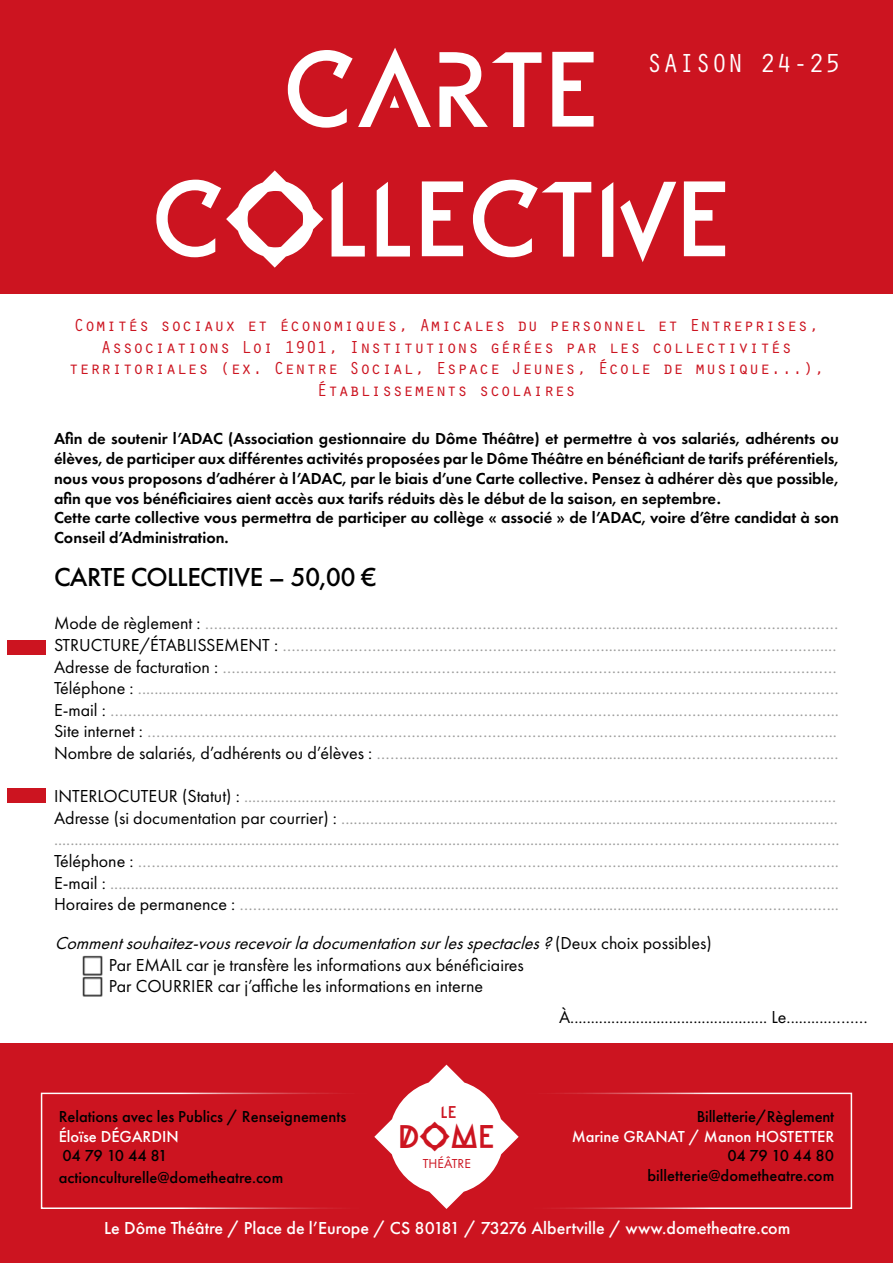
<style>
.page{position:relative;width:893px;height:1263px;background:#fff}
.page>*{position:absolute;margin:0;border:0;box-sizing:border-box;transform-origin:0 0}
.t1{font:108px/129.6px "Dome";color:#fff;text-align:center}
.t2{font:33px "Dome";color:#cc1420}
.t3{font:500 27px "Futura PT";letter-spacing:-.02em;color:#000}
.t4{font:27px "Orator Std";color:#fff}
.t5{font:18px/21.6px "Futura PT";color:#9d9d9c}
.t6{font:18px/21.6px "Futura PT";color:#000}
.t7{font:18px/21.6px "Orator Std";color:#cc1420;text-align:center}
.t8{font:500 18px "Futura PT";color:#fff}
.t9{font:17.1px "Dome";color:#cc1420}
.t10{font:600 16.5px/19.8px "Futura PT";color:#000}
.t11{font:500 16.5px/21.6px "Futura PT";color:#000}
.t12{font:500 16.5px "Futura PT";color:#fff}
.t13{font:13.5px "Futura PT";color:#cc1420}
.s1{color:#000}
.s2{font-style:italic}
</style>
<div class="page">
<div style="left:0;top:0;width:893px;height:293px;background:#cc1420"></div>
<div style="left:0;top:1044px;width:893px;height:219px;background:#cc1420"></div>
<svg style="left:374px;top:1065px;width:145px;height:144px"></svg>
<div style="left:441px;top:1103px;width:21px;height:15px;background:#fff"></div>
<div style="left:41px;top:1092px;width:342px;height:117px;border:2px solid #fff"></div>
<div style="left:510px;top:1092px;width:342px;height:117px;border:2px solid #fff"></div>
<img style="left:82px;top:955px;width:21px;height:8px">
<img style="left:82px;top:963px;width:21px;height:34px">
<div style="left:7px;top:789px;width:39px;height:14px;background:#cc1420"></div>
<div style="left:7px;top:640px;width:39px;height:15px;background:#cc1420"></div>
<h1 class="t1" style="left:152px;top:23px;width:580px">CARTE<br>COLLECTIVE</h1>
<h3 class="t4" style="left:647px;top:44px;width:196px">SAISON 24-25</h3>
<p class="t7" style="left:68px;top:313px;width:757px">Comités sociaux et économiques, Amicales du personnel et Entreprises, Associations Loi 1901, Institutions gérées par les collectivités territoriales (ex. Centre Social, Espace Jeunes, École de musique...), Établissements scolaires</p>
<p class="t10" style="left:54px;top:429px;width:786px">Afin de soutenir l’ADAC (Association gestionnaire du Dôme Théâtre) et permettre à vos salariés, adhérents ou élèves, de participer aux différentes activités proposées par le Dôme Théâtre en bénéficiant de tarifs préférentiels, nous vous proposons d’adhérer à l’ADAC, par le biais d’une Carte collective. Pensez à adhérer dès que possible, afin que vos bénéficiaires aient accès aux tarifs réduits dès le début de la saison, en septembre.<br>Cette carte collective vous permettra de participer au collège « associé » de l’ADAC, voire d’être candidat à son Conseil d’Administration.</p>
<h3 class="t3" style="left:54px;top:561px;width:324px">CARTE COLLECTIVE – 50,00 €</h3>
<p class="t5" style="left:54px;top:612px;width:786px"><span class="s1">Mode de règlement :</span> ……………………………………………………………………………….................……………………………… <span class="s1">STRUCTURE/ÉTABLISSEMENT :</span> ………………………………………………………………......................……………………….....<br><span class="s1">Adresse de facturation :</span> ……………………………………………………………………………………………………….........………… <span class="s1">Téléphone :</span> .............................................................................................................................…………………………………… <span class="s1">E-mail :</span> ………………………………………………………………………………………………………............……………………………..<br><span class="s1">Site internet :</span> ………………………………………………………………………………………………….........……………………………..<br><span class="s1">Nombre de salariés, d’adhérents ou d’élèves :</span> ……...................................................................……………………………...</p>
<p class="t5" style="left:54px;top:785px;width:787px"><span class="s1">INTERLOCUTEUR (Statut) :</span> .......................................................................................................………………………………..<br><span class="s1">Adresse (si documentation par courrier) :</span> ......................................................................................................................... ...............................................................................................................................................………………….………..............<br><span class="s1">Téléphone :</span> ………………………………………………………………………………………………...............……………………………..<br><span class="s1">E-mail :</span> ....................................................................................................................................…………………………………...<br><span class="s1">Horaires de permanence :</span> ……………………………………………………………………......................……………………………...</p>
<p class="t6" style="left:109px;top:932px;width:604px;text-indent:-54px"><span class="s2">Commentsouhaitez-vousrecevoirladocumentationsurlesspectacles?</span>( D e u x c h o i x p o s s i b l e s )<br>Par EMAIL car je transfère les informations aux bénéficiaires<br>Par COURRIER car j’affiche les informations en interne</p>
<p class="t11" style="left:59px;top:1105px;width:289px">Relations avec les Publics / Renseignements</p>
<p class="t12" style="left:59px;top:1126px;width:121px">Éloïse DÉGARDIN</p>
<p class="t11" style="left:59px;top:1145px;width:226px">04 79 10 44 81 actionculturelle@dometheatre.com</p>
<p class="t9" style="left:441px;top:1102px;width:17px">LE</p>
<h2 class="t2" style="left:398px;top:1116px;width:98px">DOME</h2>
<p class="t13" style="left:423px;top:1155px;width:50px">THÉÂTRE</p>
<p class="t6" style="left:559px;top:1006px;width:310px">À................................................ Le..........………</p>
<p class="t11" style="left:697px;top:1105px;width:139px">Billetterie/Règlement</p>
<p class="t12" style="left:572px;top:1126px;width:264px">Marine GRANAT / Manon HOSTETTER</p>
<p class="t11" style="left:647px;top:1146px;width:188px;line-height:19.8px;text-align:right">04 79 10 44 80 billetterie@dometheatre.com</p>
<p class="t8" style="left:104px;top:1217px;width:688px">Le Dôme Théâtre / Place de l’Europe / CS 80181 / 73276 Albertville / www.dometheatre.com</p>
</div>
